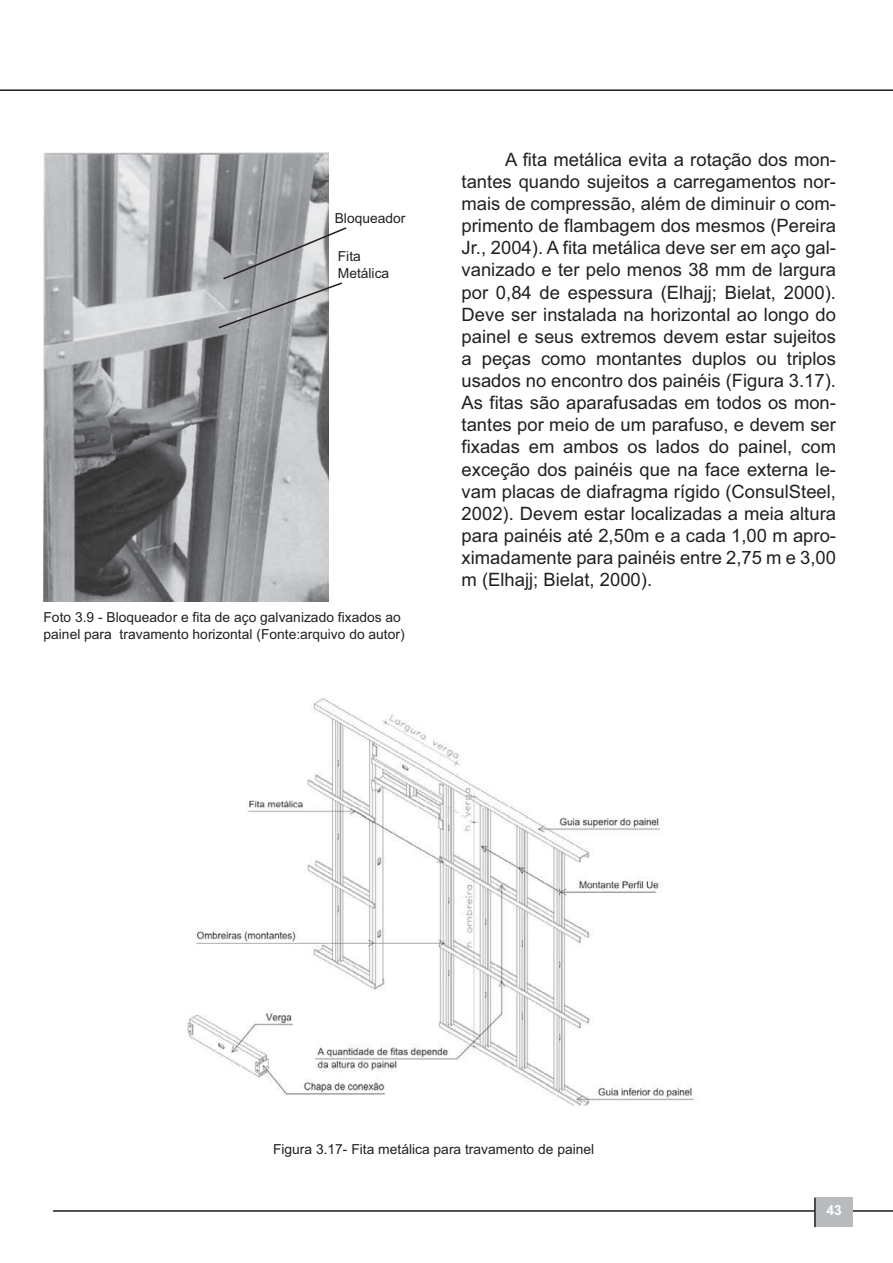
<style>
.page{position:relative;width:893px;height:1263px;background:#fff}
.page>*{position:absolute;margin:0;border:0;box-sizing:border-box;transform-origin:0 0}
.t1{font:18.45px/22px "Arial";color:#231f20;text-align:justify}
.t2{font:13.8px/16.6px "Arial";color:#231f20}
.t3{font:700 13.8px "Arial";color:#fff}
</style>
<div class="page">
<hr style="left:53px;top:1210px;width:840px;height:2px;background:#231f20">
<div style="left:815px;top:1198px;width:37px;height:29px;background:#b7bbbe"></div>
<hr style="left:814px;top:1198px;width:2px;height:29px;background:#231f20">
<hr style="left:0;top:89px;width:893px;height:2px;background:#231f20">
<img style="left:44px;top:152px;width:284px;height:450px">
<svg style="left:217px;top:226px;width:130px;height:104px;background:#adafb1"></svg>
<img style="left:187px;top:697px;width:507px;height:409px">
<p class="t2" style="left:335px;top:211px;width:72px">Bloqueador</p>
<p class="t2" style="left:338px;top:249px;width:53px">Fita<br>Metálica</p>
<p class="t2" style="left:44px;top:610px;width:363px">Foto 3.9 - Bloqueador e fita de aço galvanizado fixados ao painel para travamento horizontal (Fonte:arquivo do autor)</p>
<p class="t1" style="left:462px;top:150px;width:376px;text-indent:44px">A fita metálica evita a rotação dos mon&shy;tantes quando sujeitos a carregamentos nor&shy;mais de compressão, além de diminuir o com&shy;primento de flambagem dos mesmos (Pereira Jr., 2004). A fita metálica deve ser em aço gal&shy;vanizado e ter pelo menos 38 mm de largura por 0,84 de espessura (Elhajj; Bielat, 2000).<br>Deve ser instalada na horizontal ao longo do painel e seus extremos devem estar sujeitos a peças como montantes duplos ou triplos usados no encontro dos painéis (Figura 3.17).<br>As fitas são aparafusadas em todos os mon&shy;tantes por meio de um parafuso, e devem ser fixadas em ambos os lados do painel, com exceção dos painéis que na face externa le&shy;vam placas de diafragma rígido (ConsulSteel, 2002). Devem estar localizadas a meia altura para painéis até 2,50m e a cada 1,00 m apro&shy;ximadamente para painéis entre 2,75 m e 3,00 m (Elhajj; Bielat, 2000).</p>
<p class="t2" style="left:273px;top:1143px;width:323px">Figura 3.17- Fita metálica para travamento de painel</p>
<p class="t3" style="left:826px;top:1206px;width:17px">43</p>
</div>
